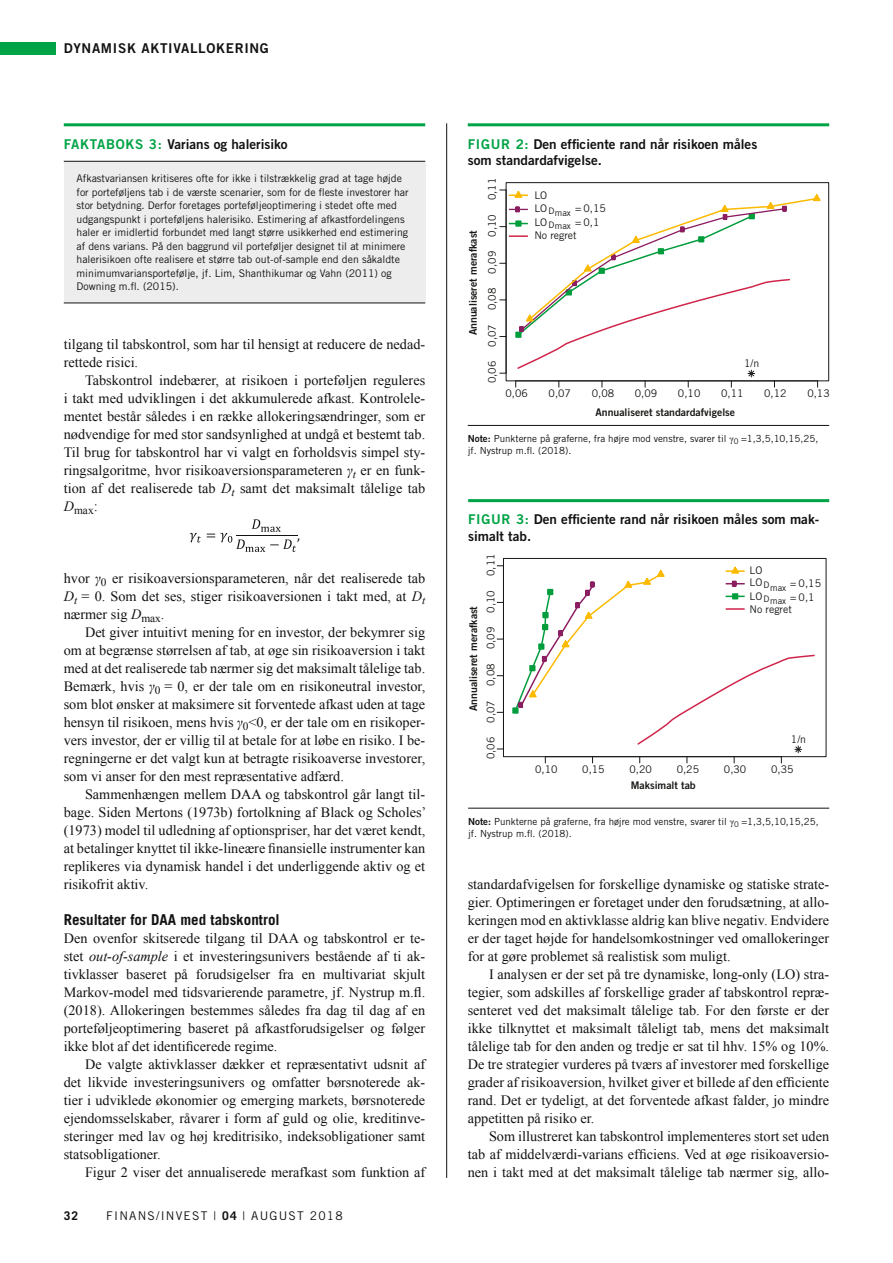
<style>
.page{position:relative;width:893px;height:1263px;background:#fff}
.page>*{position:absolute;margin:0;border:0;box-sizing:border-box;transform-origin:0 0}
.t1{font:700 15px "Trade Gothic";color:#111212}
.t2{font:14.25px/18px "Times New Roman";color:#111212;text-align:justify}
.t3{font:14.1px "Cambria";color:#111212}
.t4{font:13.5px/16.5px "Trade Gothic Bold Two";color:#111212}
.t5{font:13.5px "Trade Gothic Bold Two";letter-spacing:.05em;color:#111212}
.t6{font:12px "Trade Gothic";letter-spacing:.1em;color:#111212}
.t7{font:700 12px "Trade Gothic";color:#111212}
.t8{font:11.4px "Times New Roman";color:#111212}
.t9{font:10.5px/13.5px "Trade Gothic";color:#111212}
.t10{font:10.5px/13px "Trade Gothic";color:#181816}
.t11{font:10.5px "Trade Gothic Bold Two";color:#181816}
.t12{font:9.75px/12px "Trade Gothic";color:#111212}
.s1{color:#00a346}
.s2{font-style:italic}
.s3{font-weight:700}
.s4{font-family:"Trade Gothic Bold Two"}
.s5{font-family:"Times New Roman"}
</style>
<div class="page">
<div style="left:0;top:43px;width:55px;height:12px;background:#00a346"></div>
<svg style="left:190px;top:533px;width:11px;height:9px"></svg>
<svg style="left:207px;top:519px;width:89px;height:33px"></svg>
<hr style="left:236px;top:535px;width:61px;height:1px;background:#111212">
<hr style="left:468px;top:808px;width:361px;height:1px;background:#111212">
<hr style="left:468px;top:499px;width:361px;height:3px;background:#00a346">
<div style="left:503px;top:558px;width:323px;height:199px;border:1px solid #181816"></div>
<svg style="left:513px;top:566px;width:303px;height:197px"></svg>
<hr style="left:468px;top:425px;width:361px;height:1px;background:#111212">
<hr style="left:468px;top:123px;width:361px;height:3px;background:#00a346">
<svg style="left:500px;top:190px;width:322px;height:197px"></svg>
<div style="left:515px;top:220px;width:7px;height:7px;border:2px solid #009d3d"></div>
<div style="left:64px;top:161px;width:361px;height:142px;background:#ededed"></div>
<hr style="left:64px;top:123px;width:361px;height:3px;background:#00a346">
<hr style="left:64px;top:161px;width:361px;height:1px;background:#111212">
<hr style="left:64px;top:303px;width:361px;height:1px;background:#111212">
<hr style="left:446px;top:123px;width:1px;height:1055px;background:#111212">
<p class="t5" style="left:64px;top:40px;width:207px">DYNAMISK AKTIVALLOKERING</p>
<p class="t4" style="left:64px;top:135px;width:225px"><span class="s1">FAKTABOKS 3:</span> Varians og halerisiko</p>
<p class="t9" style="left:77px;top:172px;width:334px">Afkastvariansen kritiseres ofte for ikke i tilstrækkelig grad at tage højde for porteføljens tab i de værste scenarier, som for de fleste investorer har stor betydning. Derfor foretages porteføljeoptimering i stedet ofte med udgangspunkt i porteføljens halerisiko. Estimering af afkastfordelingens haler er imidlertid forbundet med langt større usikkerhed end estimering af dens varians. På den baggrund vil porteføljer designet til at minimere halerisikoen ofte realisere et større tab out-of-sample end den såkaldte minimumvariansportefølje, jf. Lim, Shanthikumar og Vahn (2011) og Downing m.fl. (2015).</p>
<p class="t2" style="left:64px;top:335px;width:363px">tilgang til tabskontrol, som har til hensigt at reducere de nedad&shy;rettede risici.</p>
<p class="t2" style="left:64px;top:371px;width:363px;text-indent:21px">Tabskontrol indebærer, at risikoen i porteføljen reguleres i takt med udviklingen i det akkumulerede afkast. Kontrolele&shy;mentet består således i en række allokeringsændringer, som er nødvendige for med stor sandsynlighed at undgå et bestemt tab.<br>Til brug for tabskontrol har vi valgt en forholdsvis simpel sty&shy;ringsalgoritme, hvor risikoaversionsparameteren <span class="s2">γ</span><sub>t</sub> er en funk&shy;tion af det realiserede tab <span class="s2">D</span><sub>t</sub> samt det maksimalt tålelige tab</p>
<p class="t8" style="left:64px;top:503px;width:35px"><sup>D</sup>max<sup>:</sup></p>
<p class="t3" style="left:297px;top:526px;width:4px">,</p>
<p class="t2" style="left:64px;top:569px;width:363px">hvor <span class="s2">γ</span><sub>0</sub> er risikoaversionsparameteren, når det realiserede tab <span class="s2">D</span><sub>t</sub> = 0. Som det ses, stiger risikoaversionen i takt med, at <span class="s2">D</span><sub>t </sub>nærmer sig <span class="s2">D</span><sub>max</sub>.</p>
<p class="t2" style="left:64px;top:623px;width:363px;text-indent:21px">Det giver intuitivt mening for en investor, der bekymrer sig om at begrænse størrelsen af tab, at øge sin risikoaversion i takt med at det realiserede tab nærmer sig det maksimalt tålelige tab.<br>Bemærk, hvis <span class="s2">γ</span><sub>0</sub> = 0, er der tale om en risikoneutral investor, som blot ønsker at maksimere sit forventede afkast uden at tage hensyn til risikoen, mens hvis <span class="s2">γ</span><sub>0</sub>&lt;0, er der tale om en risikoper&shy;vers investor, der er villig til at betale for at løbe en risiko. I be&shy;regningerne er det valgt kun at betragte risikoaverse investorer, som vi anser for den mest repræsentative adfærd.</p>
<p class="t2" style="left:64px;top:785px;width:364px;text-indent:21px">Sammenhængen mellem DAA og tabskontrol går langt til&shy;bage. Siden Mertons (1973b) fortolkning af Black og Scholes’ (1973) model til udledning af optionspriser, har det været kendt, at betalinger knyttet til ikke-lineære finansielle instrumenter kan replikeres via dynamisk handel i det underliggende aktiv og et risikofrit aktiv.</p>
<p class="t1" style="left:64px;top:910px;width:217px">Resultater for DAA med tabskontrol</p>
<p class="t2" style="left:64px;top:929px;width:363px">Den ovenfor skitserede tilgang til DAA og tabskontrol er te&shy;stet <span class="s2">out-of-sample</span> i et investeringsunivers bestående af ti ak&shy;tivklasser baseret på forudsigelser fra en multivariat skjult Markov-model med tidsvarierende parametre, jf. Nystrup m.fl. (2018). Allokeringen bestemmes således fra dag til dag af en porteføljeoptimering baseret på afkastforudsigelser og følger ikke blot af det identificerede regime.</p>
<p class="t2" style="left:64px;top:1055px;width:363px;text-indent:21px">De valgte aktivklasser dækker et repræsentativt udsnit af det likvide investeringsunivers og omfatter børsnoterede ak&shy;tier i udviklede økonomier og emerging markets, børsnoterede ejendomsselskaber, råvarer i form af guld og olie, kreditinve&shy;steringer med lav og høj kreditrisiko, indeksobligationer samt statsobligationer.</p>
<p class="t2" style="left:85px;top:1163px;width:342px">Figur 2 viser det annualiserede merafkast som funktion af</p>
<p class="t7" style="left:64px;top:1209px;width:16px">32</p>
<p class="t6" style="left:106px;top:1209px;width:238px">FINANS/INVEST | <span class="s3">04</span> | AUGUST 2018</p>
<p class="t4" style="left:468px;top:135px;width:291px"><span class="s1">FIGUR 2:</span> Den efficiente rand når risikoen måles som standardafvigelse.</p>
<p class="t11" style="left:466px;top:335px;width:107px;rotate:-90deg">Annualiseret merafkast</p>
<p class="t10" style="left:485px;top:200px;width:24px;rotate:-90deg">0,11</p>
<p class="t10" style="left:485px;top:237px;width:24px;rotate:-90deg">0,10</p>
<p class="t10" style="left:485px;top:273px;width:24px;rotate:-90deg">0,09</p>
<p class="t10" style="left:485px;top:310px;width:24px;rotate:-90deg">0,08</p>
<p class="t10" style="left:485px;top:347px;width:24px;rotate:-90deg">0,07</p>
<p class="t10" style="left:485px;top:383px;width:24px;rotate:-90deg">0,06</p>
<p class="t10" style="left:534px;top:189px;width:73px">LO<br>LO<sub>Dmax</sub> = 0,15</p>
<p class="t10" style="left:534px;top:216px;width:67px;line-height:12.6px">LO<sub>Dmax</sub> = 0,1<br>No regret</p>
<p class="t10" style="left:744px;top:357px;width:17px">1/n</p>
<p class="t10" style="left:505px;top:387px;width:24px">0,06</p>
<p class="t10" style="left:549px;top:387px;width:24px">0,07</p>
<p class="t10" style="left:592px;top:387px;width:24px">0,08</p>
<p class="t10" style="left:635px;top:387px;width:24px">0,09</p>
<p class="t10" style="left:678px;top:387px;width:24px">0,10</p>
<p class="t10" style="left:721px;top:387px;width:24px">0,11</p>
<p class="t10" style="left:764px;top:387px;width:24px">0,12</p>
<p class="t10" style="left:807px;top:387px;width:24px">0,13</p>
<p class="t11" style="left:595px;top:406px;width:141px">Annualiseret standardafvigelse</p>
<p class="t12" style="left:468px;top:432px;width:352px"><span class="s4">Note:</span> Punkterne på graferne, fra højre mod venstre, svarer til <span class="s5">γ</span><sub>0</sub> =1,3,5,10,15,25, jf. Nystrup m.fl. (2018).</p>
<p class="t4" style="left:468px;top:511px;width:353px"><span class="s1">FIGUR 3:</span> Den efficiente rand når risikoen måles som mak&shy;simalt tab.</p>
<p class="t11" style="left:467px;top:711px;width:107px;rotate:-90deg">Annualiseret merafkast</p>
<p class="t10" style="left:484px;top:576px;width:24px;rotate:-90deg">0,11</p>
<p class="t10" style="left:484px;top:613px;width:24px;rotate:-90deg">0,10</p>
<p class="t10" style="left:484px;top:649px;width:24px;rotate:-90deg">0,09</p>
<p class="t10" style="left:484px;top:686px;width:24px;rotate:-90deg">0,08</p>
<p class="t10" style="left:484px;top:723px;width:24px;rotate:-90deg">0,07</p>
<p class="t10" style="left:484px;top:759px;width:24px;rotate:-90deg">0,06</p>
<p class="t10" style="left:750px;top:563px;width:73px">LO<br>LO<sub>Dmax</sub> = 0,15</p>
<p class="t10" style="left:750px;top:591px;width:67px;line-height:12.6px">LO<sub>Dmax</sub> = 0,1<br>No regret</p>
<p class="t10" style="left:791px;top:733px;width:17px">1/n</p>
<p class="t10" style="left:535px;top:763px;width:24px">0,10</p>
<p class="t10" style="left:582px;top:763px;width:24px">0,15</p>
<p class="t10" style="left:629px;top:763px;width:24px">0,20</p>
<p class="t10" style="left:677px;top:763px;width:24px">0,25</p>
<p class="t10" style="left:724px;top:763px;width:24px">0,30</p>
<p class="t10" style="left:771px;top:763px;width:24px">0,35</p>
<p class="t11" style="left:631px;top:779px;width:67px">Maksimalt tab</p>
<p class="t12" style="left:468px;top:815px;width:352px"><span class="s4">Note:</span> Punkterne på graferne, fra højre mod venstre, svarer til <span class="s5">γ</span><sub>0</sub> =1,3,5,10,15,25, jf. Nystrup m.fl. (2018).</p>
<p class="t2" style="left:468px;top:875px;width:363px">standardafvigelsen for forskellige dynamiske og statiske strate&shy;gier. Optimeringen er foretaget under den forudsætning, at allo&shy;keringen mod en aktivklasse aldrig kan blive negativ. Endvidere er der taget højde for handelsomkostninger ved omallokeringer for at gøre problemet så realistisk som muligt.</p>
<p class="t2" style="left:468px;top:965px;width:363px;text-indent:21px">I analysen er der set på tre dynamiske, long-only (LO) stra&shy;tegier, som adskilles af forskellige grader af tabskontrol repræ&shy;senteret ved det maksimalt tålelige tab. For den første er der ikke tilknyttet et maksimalt tåleligt tab, mens det maksimalt tålelige tab for den anden og tredje er sat til hhv. 15% og 10%.<br>De tre strategier vurderes på tværs af investorer med forskellige grader af risikoaversion, hvilket giver et billede af den efficiente rand. Det er tydeligt, at det forventede afkast falder, jo mindre appetitten på risiko er.</p>
<p class="t2" style="left:468px;top:1127px;width:363px;text-indent:21px">Som illustreret kan tabskontrol implementeres stort set uden tab af middelværdi-varians efficiens. Ved at øge risikoaversio&shy;nen i takt med at det maksimalt tålelige tab nærmer sig, allo-</p>
</div>
